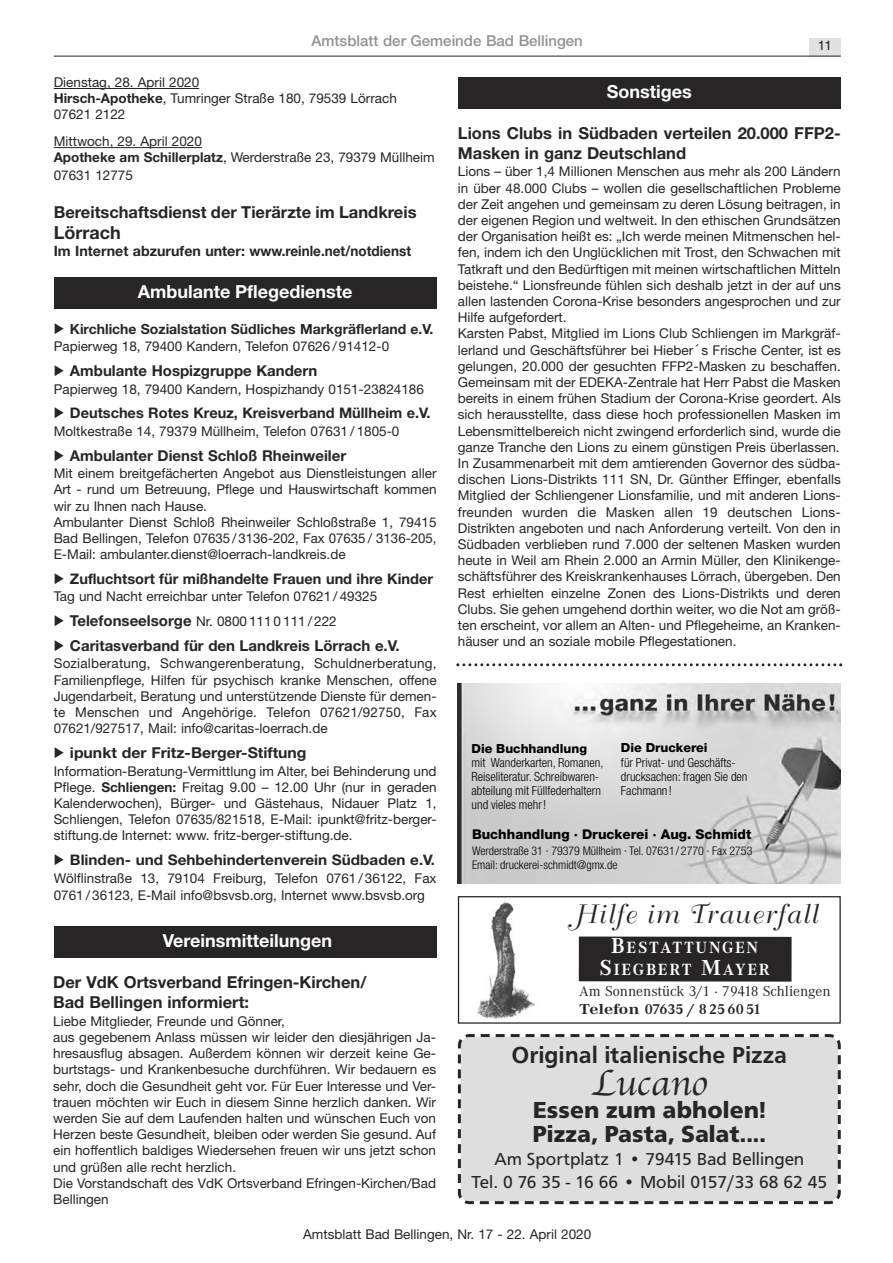
<style>
.page{position:relative;width:893px;height:1263px;background:#fff}
.page>*{position:absolute;margin:0;border:0;box-sizing:border-box;transform-origin:0 0}
.t1{font:37.5px "Apple Chancery";color:#272526}
.t2{font:26.25px "Bellevue";letter-spacing:.075em;color:#272526}
.t3{font:700 24px/23.2px "Front Page";color:#272526}
.t4{font:500 24px "Front Page";color:#272526}
.t5{font:18px/23.2px "Front Page";color:#272526;text-align:center}
.t6{font:700 18px "Helvetica Neue";color:#fff}
.t7{font:700 18px "Helvetica Neue";color:#272526}
.t8{font:700 16.95px/22.5px "Corporate A";letter-spacing:.1em;color:#fff;text-align:center}
.t9{font:700 16.5px/19.8px "Helvetica Neue";color:#272526}
.t10{font:700 15px "Helvetica Neue";color:#272526}
.t11{font:500 15px "Helvetica Neue";color:#939293}
.t12{font:15px "Corporate A";color:#272526}
.t13{font:700 15px "Helvetica Neue";color:#272526;scale:1.05 1}
.t14{font:700 15px "Corporate A";color:#272526;scale:1.25 1}
.t15{font:700 14.55px "Helvetica Neue";color:#272526}
.t16{font:700 14.55px "Helvetica Neue";color:#272526;scale:1.05 1}
.t17{font:700 14.25px "Helvetica Neue";color:#272526}
.t18{font:700 13.95px "Helvetica Neue";color:#272526}
.t19{font:13.5px/16.2px "Helvetica Neue";color:#272526}
.t20{font:800 13.5px "Helvetica Neue";color:#000}
.t21{font:13.5px "Helvetica";color:#272526}
.t22{font:300 condensed 12.6px/14.1px "Helvetica Neue";color:#000}
.t23{font:800 12.6px "Helvetica Neue";color:#000}
.t24{font:300 condensed 12px/13.8px "Helvetica Neue";color:#000}
.s1{font-weight:700}
.s2{font-weight:700;font-size:15px}
.s3{font-family:"Lucida Grande"}
.s4{font-size:22.5px}
</style>
<div class="page">
<div style="left:809px;top:38px;width:31px;height:18px;background:#e1e1e1"></div>
<hr style="left:54px;top:56px;width:786px;height:1px;background:#272526">
<hr style="left:54px;top:88px;width:145px;height:1px;background:#272526">
<hr style="left:54px;top:147px;width:148px;height:1px;background:#272526">
<div style="left:54px;top:277px;width:382px;height:32px;background:#272526"></div>
<div style="left:54px;top:926px;width:382px;height:32px;background:#272526"></div>
<div style="left:458px;top:77px;width:382px;height:32px;background:#272526"></div>
<div style="left:457px;top:1034px;width:384px;height:171px;background:#dfdede"></div>
<svg style="left:461px;top:1198px;width:16px;height:7px"></svg>
<img style="left:476px;top:902px;width:59px;height:117px">
<div style="left:458px;top:896px;width:382px;height:128px;border:1px solid #272526"></div>
<div style="left:578px;top:937px;width:213px;height:45px;background:#272526"></div>
<img style="left:457px;top:683px;width:383px;height:201px">
<svg style="left:456px;top:663px;width:386px;height:3px"></svg>
<p class="t11" style="left:311px;top:35px;width:273px">Amtsblatt der Gemeinde Bad Bellingen</p>
<p class="t21" style="left:818px;top:38px;width:16px">11</p>
<p class="t19" style="left:54px;top:75px;width:344px">Dienstag, 28. April 2020<br><span class="s1">Hirsch-Apotheke</span>, Tumringer Straße 180, 79539 Lörrach<br>07621 2122</p>
<p class="t19" style="left:54px;top:135px;width:382px">Mittwoch, 29. April 2020<br><span class="s1">Apotheke am Schillerplatz</span>, Werderstraße 23, 79379 Müllheim</p>
<p class="t19" style="left:54px;top:169px;width:81px">07631 12775</p>
<p class="t9" style="left:54px;top:204px;width:364px">Bereitschaftsdienst der Tierärzte im Landkreis</p>
<h3 class="t7" style="left:54px;top:226px;width:69px">Lörrach</h3>
<p class="t17" style="left:54px;top:246px;width:359px">Im Internet abzurufen unter: www.reinle.net/notdienst</p>
<h3 class="t6" style="left:138px;top:285px;width:216px">Ambulante Pflegedienste</h3>
<p class="t18" style="left:70px;top:324px;width:365px">Kirchliche Sozialstation Südliches Markgräflerland e.V.</p>
<p class="t19" style="left:54px;top:340px;width:337px">Papierweg 18, 79400 Kandern, Telefon 07626 / 91412-0</p>
<p class="t10" style="left:70px;top:365px;width:249px">Ambulante Hospizgruppe Kandern</p>
<p class="t19" style="left:54px;top:382px;width:371px">Papierweg 18, 79400 Kandern, Hospizhandy 0151-23824186</p>
<p class="t15" style="left:70px;top:408px;width:362px">Deutsches Rotes Kreuz, Kreisverband Müllheim e.V.</p>
<p class="t19" style="left:54px;top:424px;width:347px">Moltkestraße 14, 79379 Müllheim, Telefon 07631 / 1805-0</p>
<p class="t10" style="left:70px;top:450px;width:278px">Ambulanter Dienst Schloß Rheinweiler</p>
<p class="t19" style="left:54px;top:467px;width:384px">Mit einem breitgefächerten Angebot aus Dienstleistungen aller Art - rund um Betreuung, Pflege und Hauswirtschaft kommen wir zu Ihnen nach Hause.<br>Ambulanter Dienst Schloß Rheinweiler Schloßstraße 1, 79415<br>Bad Bellingen, Telefon 07635 / 3136-202, Fax 07635 / 3136-205, E-Mail: ambulanter.dienst@loerrach-landkreis.de</p>
<p class="t15" style="left:70px;top:573px;width:364px">Zufluchtsort für mißhandelte Frauen und ihre Kinder</p>
<p class="t19" style="left:70px;top:585px;width:309px;line-height:24.8px;text-indent:-16px">Tag und Nacht erreichbar unter Telefon 07621 / 49325<br><span class="s2">Telefonseelsorge</span> Nr. 0800 111 0 111 / 222</p>
<p class="t10" style="left:70px;top:640px;width:331px">Caritasverband für den Landkreis Lörrach e.V.</p>
<p class="t19" style="left:54px;top:657px;width:384px;text-align:justify">Sozialberatung, Schwangerenberatung, Schuldnerberatung, Familienpflege, Hilfen für psychisch kranke Menschen, offene Jugendarbeit, Beratung und unterstützende Dienste für demen&shy;te Menschen und Angehörige. Telefon 07621/92750, Fax 07621/927517, Mail: info@caritas-loerrach.de</p>
<p class="t13" style="left:70px;top:747px;width:227px">ipunkt der Fritz-Berger-Stiftung</p>
<p class="t19" style="left:54px;top:764px;width:384px;text-align:justify">Information-Beratung-Vermittlung im Alter, bei Behinderung und Pflege. <span class="s1">Schliengen:</span> Freitag 9.00 – 12.00 Uhr (nur in geraden Kalenderwochen), Bürger- und Gästehaus, Nidauer Platz 1, Schliengen, Telefon 07635/821518, E-Mail: ipunkt@fritz-berger&shy;stiftung.de Internet: www. fritz-berger-stiftung.de.</p>
<p class="t16" style="left:70px;top:855px;width:349px">Blinden- und Sehbehindertenverein Südbaden e.V.</p>
<p class="t19" style="left:54px;top:871px;width:384px;line-height:17.2px">Wölflinstraße 13, 79104 Freiburg, Telefon 0761 / 36122, Fax<br>0761 / 36123, E-Mail info@bsvsb.org, Internet www.bsvsb.org</p>
<h3 class="t6" style="left:163px;top:934px;width:171px">Vereinsmitteilungen</h3>
<p class="t9" style="left:53px;top:974px;width:315px">Der VdK Ortsverband Efringen-Kirchen/<br>Bad Bellingen informiert:</p>
<p class="t19" style="left:53px;top:1014px;width:384px">Liebe Mitglieder, Freunde und Gönner,<br>aus gegebenem Anlass müssen wir leider den diesjährigen Ja&shy;hresausflug absagen. Außerdem können wir derzeit keine Ge&shy;burtstags- und Krankenbesuche durchführen. Wir bedauern es sehr, doch die Gesundheit geht vor. Für Euer Interesse und Ver&shy;trauen möchten wir Euch in diesem Sinne herzlich danken. Wir werden Sie auf dem Laufenden halten und wünschen Euch von Herzen beste Gesundheit, bleiben oder werden Sie gesund. Auf ein hoffentlich baldiges Wiedersehen freuen wir uns jetzt schon und grüßen alle recht herzlich.<br>Die Vorstandschaft des VdK Ortsverband Efringen-Kirchen/Bad Bellingen</p>
<h3 class="t6" style="left:606px;top:85px;width:86px">Sonstiges</h3>
<p class="t9" style="left:458px;top:125px;width:384px">Lions Clubs in Südbaden verteilen 20.000 FFP2-<br>Masken in ganz Deutschland</p>
<p class="t19" style="left:458px;top:165px;width:384px">Lions – über 1,4 Millionen Menschen aus mehr als 200 Ländern in über 48.000 Clubs – wollen die gesellschaftlichen Probleme der Zeit angehen und gemeinsam zu deren Lösung beitragen, in der eigenen Region und weltweit. In den ethischen Grundsätzen der Organisation heißt es: „Ich werde meinen Mitmenschen hel&shy;fen, indem ich den Unglücklichen mit Trost, den Schwachen mit Tatkraft und den Bedürftigen mit meinen wirtschaftlichen Mitteln beistehe.“ Lionsfreunde fühlen sich deshalb jetzt in der auf uns allen lastenden Corona-Krise besonders angesprochen und zur Hilfe aufgefordert.<br>Karsten Pabst, Mitglied im Lions Club Schliengen im Markgräf&shy;lerland und Geschäftsführer bei Hieber<span class="s3">´</span>s Frische Center, ist es</p>
<p class="t19" style="left:458px;top:359px;width:384px;text-align:justify">gelungen, 20.000 der gesuchten FFP2-Masken zu beschaffen.<br>Gemeinsam mit der EDEKA-Zentrale hat Herr Pabst die Masken bereits in einem frühen Stadium der Corona-Krise geordert. Als sich herausstellte, dass diese hoch professionellen Masken im Lebensmittelbereich nicht zwingend erforderlich sind, wurde die ganze Tranche den Lions zu einem günstigen Preis überlassen.<br>In Zusammenarbeit mit dem amtierenden Governor des südba&shy;dischen Lions-Distrikts 111 SN, Dr. Günther Effinger, ebenfalls Mitglied der Schliengener Lionsfamilie, und mit anderen Lions&shy;freunden wurden die Masken allen 19 deutschen Lions-Distrikten angeboten und nach Anforderung verteilt. Von den in Südbaden verblieben rund 7.000 der seltenen Masken wurden heute in Weil am Rhein 2.000 an Armin Müller, den Klinikenge&shy;schäftsführer des Kreiskrankenhauses Lörrach, übergeben. Den Rest erhielten einzelne Zonen des Lions-Distrikts und deren Clubs. Sie gehen umgehend dorthin weiter, wo die Not am größ&shy;ten erscheint, vor allem an Alten- und Pflegeheime, an Kranken&shy;häuser und an soziale mobile Pflegestationen.</p>
<p class="t23" style="left:621px;top:742px;width:88px">Die Druckerei</p>
<p class="t22" style="left:621px;top:756px;width:128px">für Privat- und Geschäfts&shy;drucksachen: fragen Sie den<br>Fachmann!</p>
<p class="t20" style="left:472px;top:828px;width:281px">Buchhandlung · Druckerei · Aug. Schmidt</p>
<p class="t24" style="left:472px;top:844px;width:282px">Werderstraße 31 · 79379 Müllheim · Tel. 07631/ 2770 · Fax 2753<br>Email: druckerei-schmidt@gmx.de</p>
<p class="t23" style="left:471px;top:743px;width:117px">Die Buchhandlung</p>
<p class="t22" style="left:471px;top:756px;width:133px">mit Wanderkarten, Romanen,<br>Reiseliteratur. Schreibwaren&shy;abteilung mit Füllfederhaltern und vieles mehr!</p>
<h2 class="t2" style="left:574px;top:904px;width:243px">Hilfe im Trauerfall</h2>
<p class="t8" style="left:599px;top:937px;width:172px"><span class="s4">B</span>ESTATTUNGEN<br><span class="s4">S</span>IEGBERT <span class="s4">M</span>AYER</p>
<p class="t12" style="left:579px;top:986px;width:253px">Am Sonnenstück 3/1 · 79418 Schliengen</p>
<p class="t14" style="left:579px;top:1004px;width:147px">Telefon 07635 / 8 25 60 51</p>
<h3 class="t4" style="left:511px;top:1044px;width:277px">Original italienische Pizza</h3>
<h1 class="t1" style="left:591px;top:1060px;width:117px">Lucano</h1>
<h3 class="t3" style="left:532px;top:1100px;width:235px">Essen zum abholen!<br>Pizza, Pasta, Salat....</h3>
<h3 class="t5" style="left:471px;top:1149px;width:357px">Am Sportplatz 1 • 79415 Bad Bellingen<br>Tel. 0 76 35 - 16 66 • Mobil 0157/33 68 62 45</h3>
<p class="t19" style="left:303px;top:1227px;width:289px">Amtsblatt Bad Bellingen, Nr. 17 - 22. April 2020</p>
</div>
